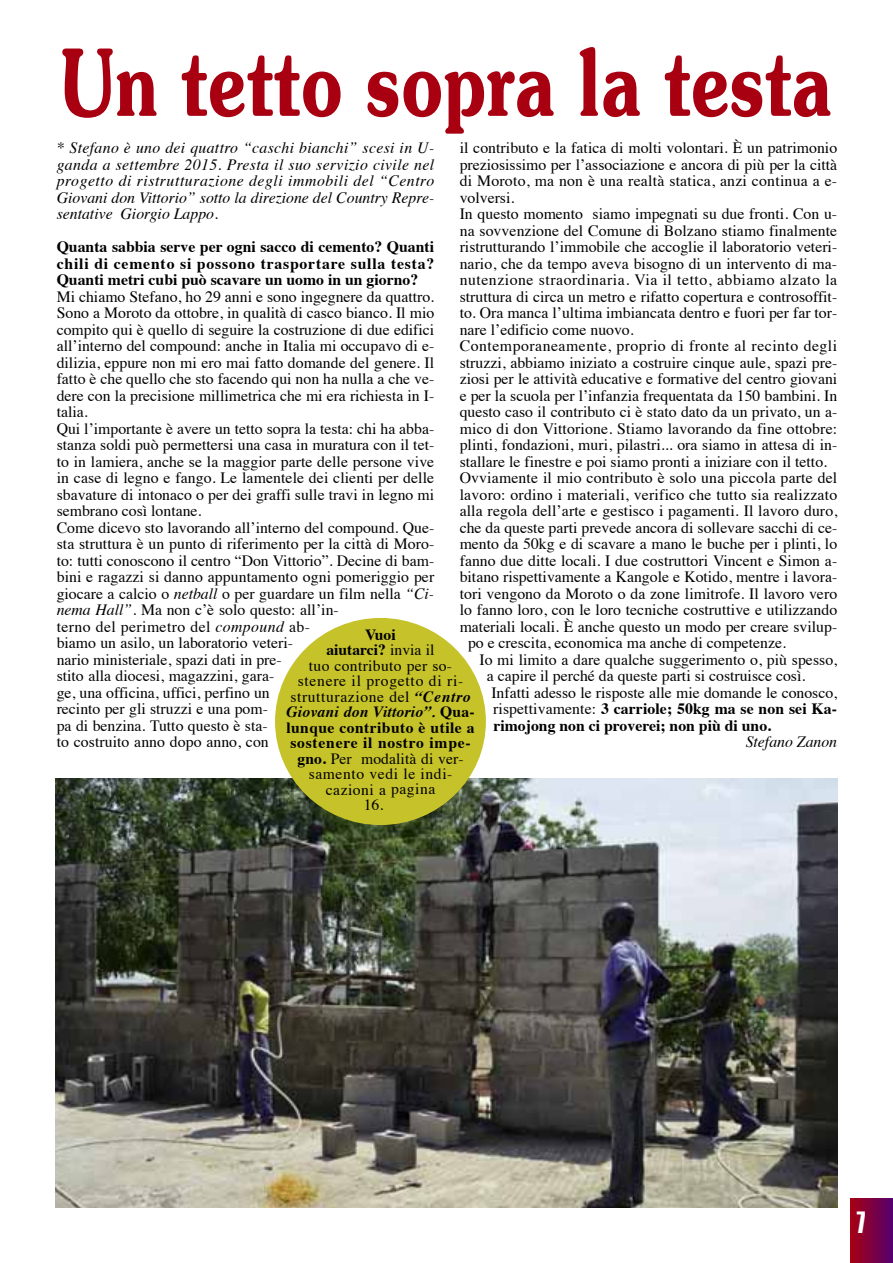
<style>
.page{position:relative;width:893px;height:1263px;background:#fff}
.page>*{position:absolute;margin:0;border:0;box-sizing:border-box;transform-origin:0 0}
.t1{font:600 93.3px "Souvenir IT Cby BT";color:#a80011;scale:.76 1}
.t2{font:27px "Impact";color:#fff;scale:.8 1}
.t3{font:15.75px/16.5px "Times";color:#000}
.t4{font:italic 15.75px/16.5px "Times";color:#000;text-align:justify}
.t5{font:700 15.75px/16.5px "Times";color:#000;text-align:justify}
.t6{font:15.75px "Times";letter-spacing:.035em;color:#000}
.t7{font:15.6px "Times";letter-spacing:.04em;color:#000}
.t8{font:700 15.6px "Times";letter-spacing:.025em;color:#000}
.t9{font:italic 700 15.6px "Times";letter-spacing:.015em;color:#000}
.t10{font:700 15.6px "Times";letter-spacing:.05em;color:#000}
.t11{font:15.6px "Times";letter-spacing:.005em;color:#000}
.t12{font:15.6px "Times";letter-spacing:.02em;color:#000}
.t13{font:700 15.6px "Times";color:#000}
.s1{font-weight:400}
.s2{font-style:italic}
.s3{font-weight:700;font-style:italic}
.s4{font-style:normal}
.s5{font-weight:700}
</style>
<div class="page">
<img style="left:56px;top:778px;width:781px;height:430px">
<div style="left:851px;top:1199px;width:42px;height:64px;background:linear-gradient(to right,#a50014,#56006b)"></div>
<div style="left:275px;top:618px;width:211px;height:207px;background:#c6c22a;border-radius:50%"></div>
<h1 class="t1" style="left:60px;top:24px;width:1017px">Un tetto sopra la testa</h1>
<p class="t3" style="left:460px;top:141px;width:379px">il contributo e la fatica di molti volontari. È un patrimonio</p>
<p class="t3" style="left:460px;top:157px;width:379px">preziosissimo per l’associazione e ancora di più per la città</p>
<p class="t3" style="left:460px;top:174px;width:379px">di Moroto, ma non è una realtà statica, anzi continua a e-</p>
<p class="t3" style="left:460px;top:190px;width:56px">volversi.</p>
<p class="t3" style="left:460px;top:207px;width:379px">In questo momento siamo impegnati su due fronti. Con u-</p>
<p class="t3" style="left:460px;top:223px;width:379px">na sovvenzione del Comune di Bolzano stiamo finalmente</p>
<p class="t3" style="left:460px;top:240px;width:379px">ristrutturando l’immobile che accoglie il laboratorio veteri-</p>
<p class="t3" style="left:460px;top:256px;width:379px">nario, che da tempo aveva bisogno di un intervento di ma-</p>
<p class="t6" style="left:460px;top:273px;width:379px">nutenzione straordinaria. Via il tetto, abbiamo alzato la</p>
<p class="t3" style="left:460px;top:289px;width:379px">struttura di circa un metro e rifatto copertura e controsoffit-</p>
<p class="t3" style="left:460px;top:306px;width:379px">to. Ora manca l’ultima imbiancata dentro e fuori per far tor-</p>
<p class="t3" style="left:460px;top:322px;width:176px">nare l’edificio come nuovo.</p>
<p class="t6" style="left:460px;top:339px;width:379px">Contemporaneamente, proprio di fronte al recinto degli</p>
<p class="t3" style="left:460px;top:355px;width:379px">struzzi, abbiamo iniziato a costruire cinque aule, spazi pre-</p>
<p class="t3" style="left:460px;top:372px;width:379px">ziosi per le attività educative e formative del centro giovani</p>
<p class="t3" style="left:460px;top:388px;width:379px">e per la scuola per l’infanzia frequentata da 150 bambini. In</p>
<p class="t3" style="left:460px;top:405px;width:379px">questo caso il contributo ci è stato dato da un privato, un a-</p>
<p class="t3" style="left:460px;top:421px;width:379px">mico di don Vittorione. Stiamo lavorando da fine ottobre:</p>
<p class="t3" style="left:460px;top:438px;width:379px">plinti, fondazioni, muri, pilastri... ora siamo in attesa di in-</p>
<p class="t3" style="left:460px;top:454px;width:369px">stallare le finestre e poi siamo pronti a iniziare con il tetto.</p>
<p class="t3" style="left:460px;top:471px;width:379px">Ovviamente il mio contributo è solo una piccola parte del</p>
<p class="t3" style="left:460px;top:487px;width:379px">lavoro: ordino i materiali, verifico che tutto sia realizzato</p>
<p class="t3" style="left:460px;top:504px;width:379px">alla regola dell’arte e gestisco i pagamenti. Il lavoro duro,</p>
<p class="t3" style="left:460px;top:520px;width:379px">che da queste parti prevede ancora di sollevare sacchi di ce-</p>
<p class="t3" style="left:460px;top:537px;width:379px">mento da 50kg e di scavare a mano le buche per i plinti, lo</p>
<p class="t3" style="left:460px;top:553px;width:379px">fanno due ditte locali. I due costruttori Vincent e Simon a-</p>
<p class="t3" style="left:460px;top:570px;width:379px">bitano rispettivamente a Kangole e Kotido, mentre i lavora-</p>
<p class="t3" style="left:460px;top:586px;width:379px">tori vengono da Moroto o da zone limitrofe. Il lavoro vero</p>
<p class="t3" style="left:460px;top:603px;width:379px">lo fanno loro, con le loro tecniche costruttive e utilizzando</p>
<p class="t3" style="left:460px;top:619px;width:379px">materiali locali. È anche questo un modo per creare svilup-</p>
<p class="t3" style="left:468px;top:636px;width:319px">po e crescita, economica ma anche di competenze.</p>
<p class="t3" style="left:479px;top:652px;width:359px">Io mi limito a dare qualche suggerimento o, più spesso,</p>
<p class="t3" style="left:487px;top:669px;width:320px">a capire il perché da queste parti si costruisce così.</p>
<p class="t3" style="left:491px;top:685px;width:347px">Infatti adesso le risposte alle mie domande le conosco,</p>
<p class="t5" style="left:493px;top:702px;width:345px"><span class="s1">rispettivamente:</span> 3 carriole; 50kg ma se non sei Ka-</p>
<p class="t5" style="left:493px;top:718px;width:279px">rimojong non ci proverei; non più di uno.</p>
<p class="t4" style="left:746px;top:735px;width:93px">Stefano Zanon</p>
<p class="t4" style="left:57px;top:141px;width:379px">* Stefano è uno dei quattro “caschi bianchi” scesi in U&shy;ganda a settembre 2015. Presta il suo servizio civile nel progetto di ristrutturazione degli immobili del “Centro Giovani don Vittorio” sotto la direzione del Country Repre&shy;sentative Giorgio Lappo.</p>
<p class="t5" style="left:57px;top:240px;width:379px">Quanta sabbia serve per ogni sacco di cemento? Quanti chili di cemento si possono trasportare sulla testa?<br>Quanti metri cubi può scavare un uomo in un giorno?</p>
<p class="t3" style="left:57px;top:289px;width:379px">Mi chiamo Stefano, ho 29 anni e sono ingegnere da quattro.<br>Sono a Moroto da ottobre, in qualità di casco bianco. Il mio compito qui è quello di seguire la costruzione di due edifici all’interno del compound: anche in Italia mi occupavo di e&shy;dilizia, eppure non mi ero mai fatto domande del genere. Il fatto è che quello che sto facendo qui non ha nulla a che ve&shy;dere con la precisione millimetrica che mi era richiesta in I&shy;talia.<br>Qui l’importante è avere un tetto sopra la testa: chi ha abba&shy;stanza soldi può permettersi una casa in muratura con il tet&shy;to in lamiera, anche se la maggior parte delle persone vive in case di legno e fango. Le lamentele dei clienti per delle sbavature di intonaco o per dei graffi sulle travi in legno mi sembrano così lontane.<br>Come dicevo sto lavorando all’interno del compound. Que&shy;sta struttura è un punto di riferimento per la città di Moro&shy;to: tutti conoscono il centro “Don Vittorio”. Decine di bam&shy;bini e ragazzi si danno appuntamento ogni pomeriggio per giocare a calcio o <span class="s2">netball</span> o per guardare un film nella <span class="s2">“Ci&shy;nema Hall”.</span> Ma non c’è solo questo: all’in-<br>terno del perimetro del <span class="s2">compound</span> ab-<br>biamo un asilo, un laboratorio veteri-<br>nario ministeriale, spazi dati in pre-<br>stito alla diocesi, magazzini, gara-<br>ge, una officina, uffici, perfino un<br>recinto per gli struzzi e una pom-<br>pa di benzina. Tutto questo è sta-<br>to costruito anno dopo anno, con</p>
<p class="t8" style="left:365px;top:628px;width:32px">Vuoi</p>
<p class="t13" style="left:326px;top:644px;width:110px">aiutarci? <span class="s1">invia il</span></p>
<p class="t12" style="left:309px;top:659px;width:145px">tuo contributo per so-</p>
<p class="t7" style="left:298px;top:675px;width:167px">stenere il progetto di ri-</p>
<p class="t7" style="left:290px;top:690px;width:182px">strutturazione del <span class="s3">“Centro</span></p>
<p class="t9" style="left:286px;top:705px;width:190px">Giovani don Vittorio”. <span class="s4">Qua-</span></p>
<p class="t8" style="left:286px;top:721px;width:190px">lunque contributo è utile a</p>
<p class="t10" style="left:290px;top:736px;width:182px">sostenere il nostro impe-</p>
<p class="t11" style="left:298px;top:752px;width:168px"><span class="s5">gno.</span> Per modalità di ver-</p>
<p class="t7" style="left:309px;top:767px;width:145px">samento vedi le indi-</p>
<p class="t7" style="left:326px;top:783px;width:111px">cazioni a pagina</p>
<p class="t7" style="left:364px;top:798px;width:21px">16.</p>
<h2 class="t2" style="left:857px;top:1205px;width:12px">7</h2>
</div>
